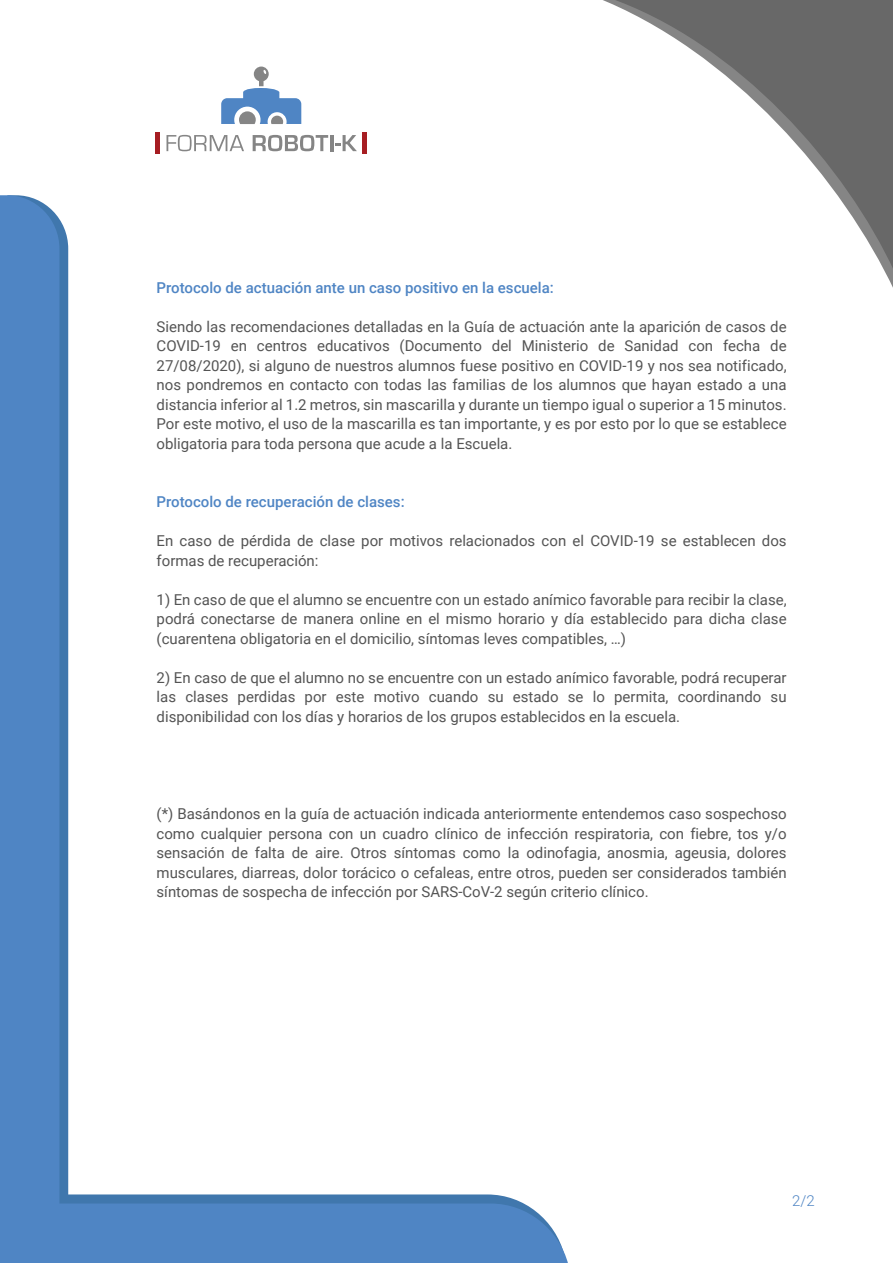
<style>
.page{position:relative;width:893px;height:1263px;background:#fff}
.page>*{position:absolute;margin:0;border:0;box-sizing:border-box;transform-origin:0 0}
.t1{font:15px/19.5px "Roboto";color:#545454;text-align:justify}
.t2{font:500 15px "Roboto";color:#4f85c4}
.t3{font:300 15px "Roboto";color:#4f85c4}
</style>
<div class="page">
<svg style="left:605px;top:0;width:288px;height:272px"></svg>
<svg style="left:59px;top:218px;width:9px;height:976px;fill:#4077ad"></svg>
<div style="left:0;top:195px;width:59px;height:999px;background:#4f85c4"></div>
<svg style="left:0;top:1194px;width:568px;height:69px"></svg>
<svg style="left:166px;top:135px;width:78px;height:16px"></svg>
<svg style="left:253px;top:135px;width:75px;height:16px"></svg>
<hr style="left:330px;top:135px;width:3px;height:16px;background:#858585">
<svg style="left:335px;top:135px;width:22px;height:16px"></svg>
<hr style="left:155px;top:132px;width:4px;height:22px;background:#a61d22">
<div style="left:362px;top:132px;width:5px;height:22px;background:#a71e23"></div>
<svg style="left:221px;top:67px;width:80px;height:57px"></svg>
<p class="t2" style="left:157px;top:277px;width:399px">Protocolo de actuación ante un caso positivo en la escuela:</p>
<p class="t1" style="left:157px;top:316px;width:632px">Siendo las recomendaciones detalladas en la Guía de actuación ante la aparición de casos de COVID-19 en centros educativos (Documento del Ministerio de Sanidad con fecha de 27/08/2020), si alguno de nuestros alumnos fuese positivo en COVID-19 y nos sea notificado, nos pondremos en contacto con todas las familias de los alumnos que hayan estado a una distancia inferior al 1.2 metros, sin mascarilla y durante un tiempo igual o superior a 15 minutos.<br>Por este motivo, el uso de la mascarilla es tan importante, y es por esto por lo que se establece obligatoria para toda persona que acude a la Escuela.</p>
<p class="t2" style="left:157px;top:491px;width:250px">Protocolo de recuperación de clases:</p>
<p class="t1" style="left:157px;top:530px;width:632px">En caso de pérdida de clase por motivos relacionados con el COVID-19 se establecen dos formas de recuperación:</p>
<p class="t1" style="left:157px;top:589px;width:632px">1) En caso de que el alumno se encuentre con un estado anímico favorable para recibir la clase, podrá conectarse de manera online en el mismo horario y día establecido para dicha clase (cuarentena obligatoria en el domicilio, síntomas leves compatibles, …)</p>
<p class="t1" style="left:157px;top:667px;width:632px">2) En caso de que el alumno no se encuentre con un estado anímico favorable, podrá recuperar las clases perdidas por este motivo cuando su estado se lo permita, coordinando su disponibilidad con los días y horarios de los grupos establecidos en la escuela.</p>
<p class="t1" style="left:157px;top:803px;width:632px">(*) Basándonos en la guía de actuación indicada anteriormente entendemos caso sospechoso como cualquier persona con un cuadro clínico de infección respiratoria, con fiebre, tos y/o sensación de falta de aire. Otros síntomas como la odinofagia, anosmia, ageusia, dolores musculares, diarreas, dolor torácico o cefaleas, entre otros, pueden ser considerados también síntomas de sospecha de infección por SARS-CoV-2 según criterio clínico.</p>
<p class="t3" style="left:792px;top:1190px;width:24px">2/2</p>
</div>
